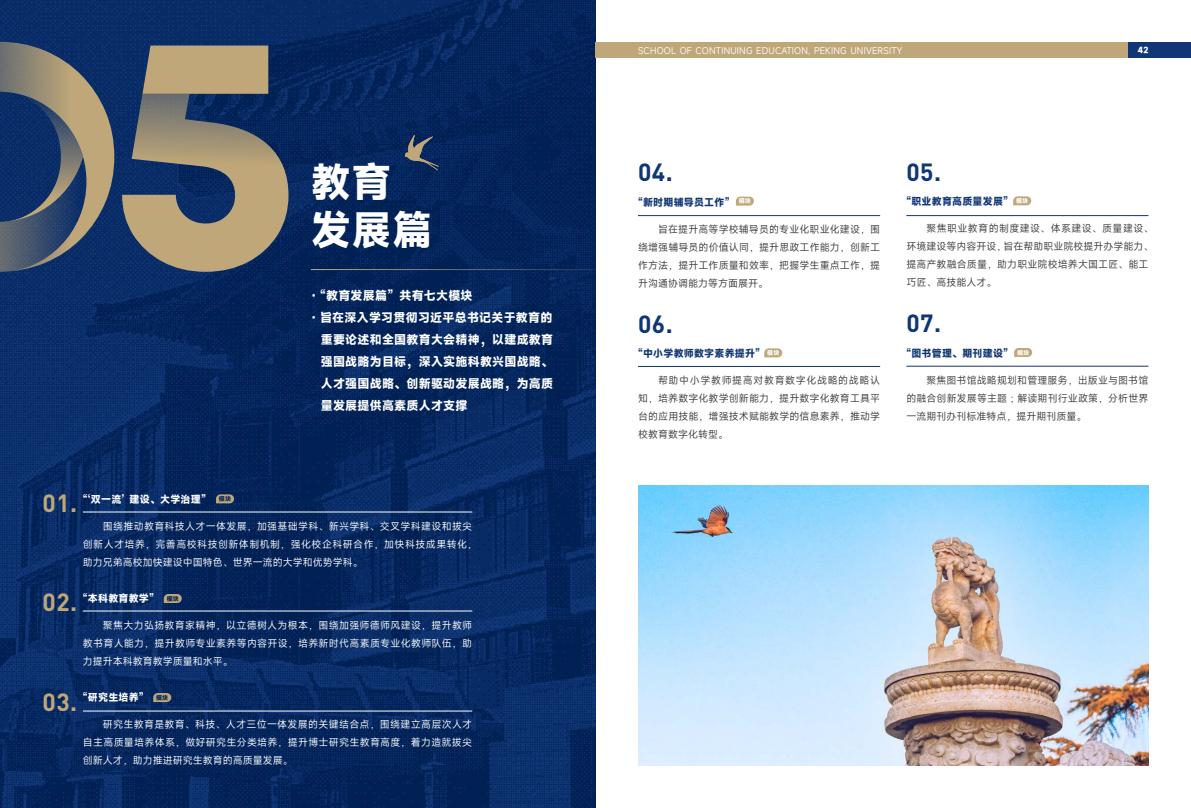
<style>
.page{position:relative;width:1191px;height:808px;background:#fff}
.page>*{position:absolute;margin:0;border:0;box-sizing:border-box;transform-origin:0 0}
.t1{font:700 40px/48px "Mi Sans";color:#fff}
.t2{font:700 24.6px "DIN Pro";letter-spacing:.02em;color:#103675}
.t3{font:700 24.6px "DIN Pro";color:#bfa779}
.t4{font:700 12px "Mi Sans";letter-spacing:.02em;color:#fff}
.t5{font:10px/18px "Mi Sans";letter-spacing:.01em;color:#3e3a39;text-align:justify}
.t6{font:10px/18px "Mi Sans";letter-spacing:.025em;color:#fff;text-align:justify}
.t7{font:700 10px "Mi Sans";letter-spacing:.02em;color:#103675}
.t8{font:700 10px "Mi Sans";letter-spacing:.02em;color:#fff}
.t9{font:9px "Mi Sans";letter-spacing:.02em;color:#fff}
.t10{font:700 8px "Mi Sans";color:#fff}
.t11{font:700 6px "Mi Sans";letter-spacing:.02em;color:#fff}
.t12{font:700 6px "Mi Sans";color:#012155}
</style>
<div class="page">
<img style="left:0;top:0;width:595px;height:808px">
<svg style="left:216px;top:494px;width:18px;height:9px"></svg>
<svg style="left:164px;top:594px;width:18px;height:9px"></svg>
<svg style="left:153px;top:693px;width:18px;height:9px"></svg>
<hr style="left:83px;top:512px;width:389px;height:1px;background:#fff">
<hr style="left:83px;top:611px;width:389px;height:1px;background:#fff">
<hr style="left:83px;top:711px;width:389px;height:1px;background:#fff">
<svg style="left:0;top:42px;width:114px;height:230px;background:#4c5a6e"></svg>
<svg style="left:405px;top:135px;width:34px;height:35px"></svg>
<hr style="left:311px;top:269px;width:284px;height:1px;background:#bfa779">
<svg style="left:122px;top:46px;width:166px;height:226px;background:#71726f"></svg>
<svg style="left:1013px;top:196px;width:18px;height:9px"></svg>
<hr style="left:906px;top:215px;width:242px;height:1px;background:#103675">
<svg style="left:1014px;top:348px;width:18px;height:9px"></svg>
<hr style="left:906px;top:366px;width:242px;height:1px;background:#103675">
<svg style="left:736px;top:197px;width:18px;height:9px"></svg>
<hr style="left:638px;top:215px;width:242px;height:1px;background:#103675">
<svg style="left:764px;top:348px;width:18px;height:9px"></svg>
<hr style="left:638px;top:366px;width:242px;height:1px;background:#103675">
<img style="left:638px;top:486px;width:510px;height:279px">
<div style="left:595px;top:43px;width:596px;height:15px;background:#bfa779"></div>
<div style="left:1128px;top:43px;width:63px;height:15px;background:#103675"></div>
<h1 class="t1" style="left:311px;top:158px;width:123px">教育发展篇</h1>
<p class="t4" style="left:311px;top:288px;width:163px">· “教育发展篇” 共有七大模块</p>
<p class="t4" style="left:311px;top:310px;width:243px">· 旨在深入学习贯彻习近平总书记关于教育的</p>
<p class="t4" style="left:321px;top:332px;width:234px">重要论述和全国教育大会精神，以建成教育</p>
<p class="t4" style="left:321px;top:354px;width:234px">强国战略为目标，深入实施科教兴国战略、</p>
<p class="t4" style="left:321px;top:376px;width:234px">人才强国战略、创新驱动发展战略，为高质</p>
<p class="t4" style="left:321px;top:398px;width:148px">量发展提供高素质人才支撑</p>
<p class="t8" style="left:83px;top:493px;width:124px">“‘双一流’ 建设、大学治理”</p>
<p class="t6" style="left:83px;top:517px;width:396px;text-align:left;text-indent:20px">围绕推动教育科技人才一体发展，加强基础学科、新兴学科、交叉学科建设和拔尖创新人才培养，完善高校科技创新体制机制，强化校企科研合作，加快科技成果转化，助力兄弟高校加快建设中国特色、世界一流的大学和优势学科。</p>
<p class="t8" style="left:83px;top:592px;width:73px">“本科教育教学”</p>
<p class="t6" style="left:83px;top:616px;width:391px;text-indent:20px">聚焦大力弘扬教育家精神，以立德树人为根本，围绕加强师德师风建设，提升教师教书育人能力，提升教师专业素养等内容开设，培养新时代高素质专业化教师队伍，助力提升本科教育教学质量和水平。</p>
<p class="t8" style="left:83px;top:691px;width:62px">“研究生培养”</p>
<p class="t6" style="left:83px;top:715px;width:391px;text-indent:20px">研究生教育是教育、科技、人才三位一体发展的关键结合点，围绕建立高层次人才自主高质量培养体系，做好研究生分类培养，提升博士研究生教育高度，着力造就拔尖创新人才，助力推进研究生教育的高质量发展。</p>
<h2 class="t3" style="left:43px;top:486px;width:36px">01.</h2>
<p class="t12" style="left:219px;top:495px;width:14px">模块</p>
<h2 class="t3" style="left:43px;top:585px;width:36px">02.</h2>
<p class="t12" style="left:167px;top:594px;width:14px">模块</p>
<h2 class="t3" style="left:43px;top:685px;width:36px">03.</h2>
<p class="t12" style="left:156px;top:693px;width:14px">模块</p>
<p class="t9" style="left:638px;top:44px;width:266px">SCHOOL OF CONTINUING EDUCATION, PEKING UNIVERSITY</p>
<p class="t10" style="left:1138px;top:45px;width:12px">42</p>
<h2 class="t2" style="left:638px;top:155px;width:36px">04.</h2>
<p class="t7" style="left:638px;top:195px;width:93px">“新时期辅导员工作”</p>
<p class="t5" style="left:638px;top:220px;width:244px;text-indent:20px">旨在提升高等学校辅导员的专业化职业化建设，围绕增强辅导员的价值认同，提升思政工作能力，创新工作方法，提升工作质量和效率，把握学生重点工作，提升沟通协调能力等方面展开。</p>
<p class="t11" style="left:739px;top:197px;width:14px">模块</p>
<h2 class="t2" style="left:906px;top:155px;width:36px">05.</h2>
<p class="t7" style="left:906px;top:195px;width:103px">“职业教育高质量发展”</p>
<p class="t5" style="left:906px;top:219px;width:249px;text-align:left;text-indent:20px">聚焦职业教育的制度建设、体系建设、质量建设、环境建设等内容开设，旨在帮助职业院校提升办学能力、提高产教融合质量，助力职业院校培养大国工匠、能工巧匠、高技能人才。</p>
<p class="t11" style="left:1016px;top:197px;width:14px">模块</p>
<h2 class="t2" style="left:638px;top:307px;width:36px">06.</h2>
<p class="t7" style="left:638px;top:347px;width:124px">“中小学教师数字素养提升”</p>
<p class="t5" style="left:638px;top:371px;width:244px;text-indent:20px">帮助中小学教师提高对教育数字化战略的战略认知，培养数字化教学创新能力，提升数字化教育工具平台的应用技能，增强技术赋能教学的信息素养，推动学校教育数字化转型。</p>
<p class="t11" style="left:767px;top:349px;width:14px">模块</p>
<h2 class="t2" style="left:906px;top:307px;width:36px">07.</h2>
<p class="t7" style="left:906px;top:347px;width:103px">“图书管理、期刊建设”</p>
<p class="t5" style="left:906px;top:372px;width:244px;text-indent:20px">聚焦图书馆战略规划和管理服务，出版业与图书馆的融合创新发展等主题；解读期刊行业政策，分析世界一流期刊办刊标准特点，提升期刊质量。</p>
<p class="t11" style="left:1017px;top:348px;width:14px">模块</p>
</div>
